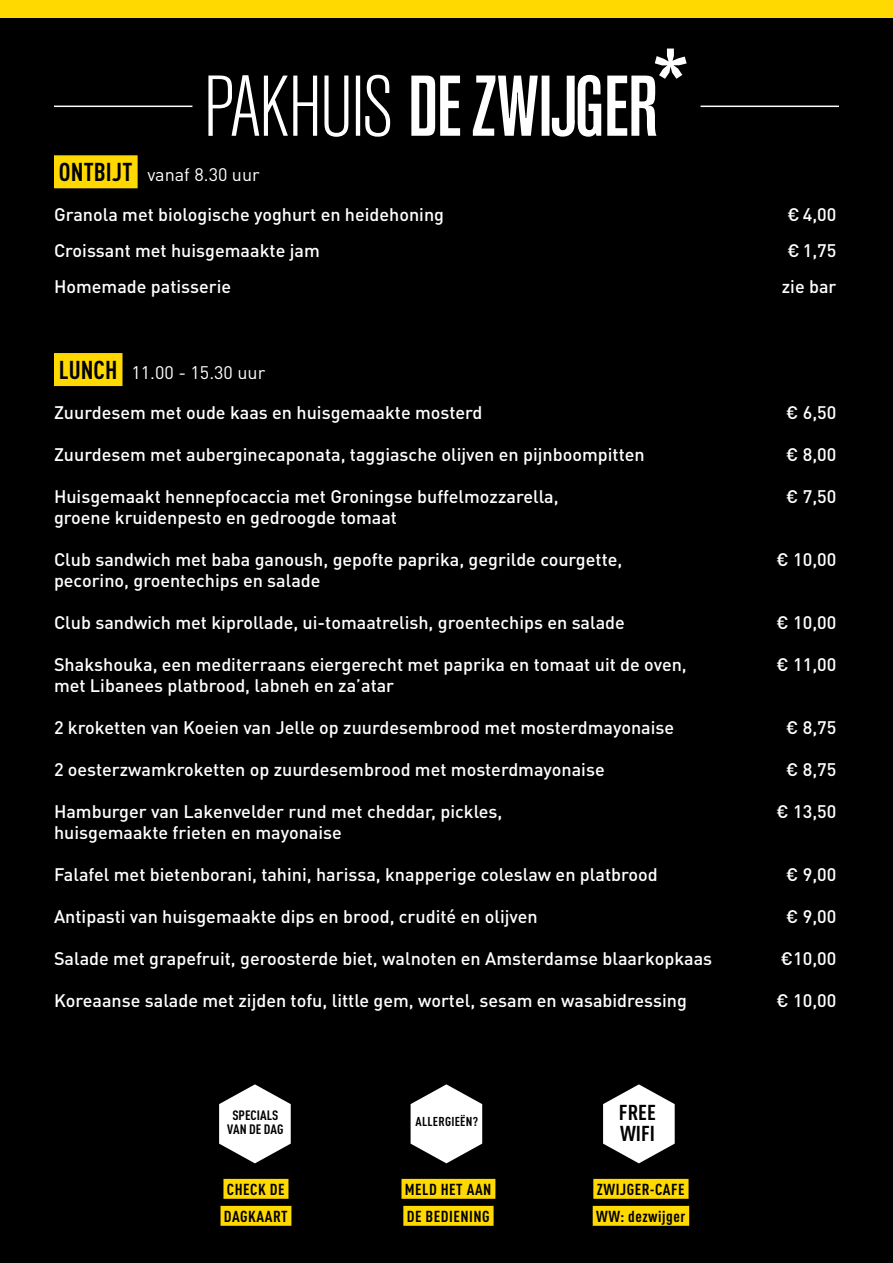
<style>
.page{position:relative;width:893px;height:1263px;background:#000}
.page>*{position:absolute;margin:0;border:0;box-sizing:border-box;transform-origin:0 0}
.t1{font:700 condensed 21.3px/21px "DIN Pro";color:#000;scale:1.05 1}
.t2{font:500 18px "DIN Pro";color:#fff}
.t3{font:18px "DIN Pro";color:#fff}
.t4{font:700 condensed 15.75px/27px "DIN Pro";letter-spacing:.03em;color:#000;scale:1.05 1}
.t5{font:700 condensed 13.5px/14.2px "DIN Pro";color:#000;text-align:center;scale:1.05 1}
.t6{font:700 condensed 12.75px "DIN Pro";letter-spacing:.02em;color:#000;scale:1.05 1}
.s1{font-weight:700;font-stretch:condensed;font-size:25.5px;color:#000}
</style>
<div class="page">
<div style="left:0;top:0;width:893px;height:18px;background:#ffd900"></div>
<div style="left:54px;top:353px;width:68px;height:33px;background:#ffd900"></div>
<div style="left:54px;top:155px;width:84px;height:33px;background:#ffd900"></div>
<svg style="left:208px;top:49px;width:479px;height:88px"></svg>
<hr style="left:54px;top:106px;width:138px;height:1px;background:#fff">
<hr style="left:701px;top:106px;width:138px;height:1px;background:#fff">
<svg style="left:603px;top:1084px;width:72px;height:79px"></svg>
<svg style="left:411px;top:1084px;width:71px;height:79px"></svg>
<svg style="left:219px;top:1084px;width:72px;height:79px"></svg>
<div style="left:593px;top:1179px;width:96px;height:20px;background:#ffd900"></div>
<div style="left:593px;top:1206px;width:96px;height:20px;background:#ffd900"></div>
<div style="left:401px;top:1179px;width:94px;height:20px;background:#ffd900"></div>
<div style="left:403px;top:1206px;width:91px;height:20px;background:#ffd900"></div>
<div style="left:223px;top:1179px;width:65px;height:20px;background:#ffd900"></div>
<div style="left:221px;top:1206px;width:70px;height:20px;background:#ffd900"></div>
<p class="t3" style="left:59px;top:162px;width:202px"><span class="s1">ONTBIJT</span> vanaf 8.30 uur</p>
<p class="t2" style="left:54px;top:203px;width:392px">Granola met biologische yoghurt en heidehoning</p>
<p class="t2" style="left:787px;top:203px;width:50px">€ 4,00</p>
<p class="t2" style="left:54px;top:239px;width:267px">Croissant met huisgemaakte jam</p>
<p class="t2" style="left:787px;top:239px;width:50px">€ 1,75</p>
<p class="t2" style="left:54px;top:275px;width:179px">Homemade patisserie</p>
<p class="t2" style="left:782px;top:275px;width:56px">zie bar</p>
<p class="t3" style="left:59px;top:360px;width:208px"><span class="s1">LUNCH</span> 11.00 - 15.30 uur</p>
<p class="t2" style="left:54px;top:400px;width:430px">Zuurdesem met oude kaas en huisgemaakte mosterd</p>
<p class="t2" style="left:786px;top:400px;width:52px">€ 6,50</p>
<p class="t2" style="left:54px;top:442px;width:592px">Zuurdesem met auberginecaponata, taggiasche olijven en pijnboompitten</p>
<p class="t2" style="left:786px;top:442px;width:52px">€ 8,00</p>
<p class="t2" style="left:54px;top:484px;width:506px">Huisgemaakt hennepfocaccia met Groningse buffelmozzarella,</p>
<p class="t2" style="left:786px;top:484px;width:52px">€ 7,50</p>
<p class="t2" style="left:54px;top:505px;width:345px">groene kruidenpesto en gedroogde tomaat</p>
<p class="t2" style="left:54px;top:547px;width:570px">Club sandwich met baba ganoush, gepofte paprika, gegrilde courgette,</p>
<p class="t2" style="left:777px;top:547px;width:61px">€ 10,00</p>
<p class="t2" style="left:54px;top:568px;width:268px">pecorino, groentechips en salade</p>
<p class="t2" style="left:54px;top:610px;width:572px">Club sandwich met kiprollade, ui-tomaatrelish, groentechips en salade</p>
<p class="t2" style="left:777px;top:610px;width:61px">€ 10,00</p>
<p class="t2" style="left:54px;top:652px;width:634px">Shakshouka, een mediterraans eiergerecht met paprika en tomaat uit de oven,</p>
<p class="t2" style="left:777px;top:652px;width:61px">€ 11,00</p>
<p class="t2" style="left:54px;top:673px;width:342px">met Libanees platbrood, labneh en za’atar</p>
<p class="t2" style="left:54px;top:715px;width:622px">2 kroketten van Koeien van Jelle op zuurdesembrood met mosterdmayonaise</p>
<p class="t2" style="left:786px;top:715px;width:52px">€ 8,75</p>
<p class="t2" style="left:54px;top:757px;width:552px">2 oesterzwamkroketten op zuurdesembrood met mosterdmayonaise</p>
<p class="t2" style="left:786px;top:757px;width:52px">€ 8,75</p>
<p class="t2" style="left:54px;top:799px;width:450px">Hamburger van Lakenvelder rund met cheddar, pickles,</p>
<p class="t2" style="left:777px;top:799px;width:61px">€ 13,50</p>
<p class="t2" style="left:54px;top:820px;width:289px">huisgemaakte frieten en mayonaise</p>
<p class="t2" style="left:54px;top:862px;width:605px">Falafel met bietenborani, tahini, harissa, knapperige coleslaw en platbrood</p>
<p class="t2" style="left:786px;top:862px;width:52px">€ 9,00</p>
<p class="t2" style="left:54px;top:904px;width:485px">Antipasti van huisgemaakte dips en brood, crudité en olijven</p>
<p class="t2" style="left:786px;top:904px;width:52px">€ 9,00</p>
<p class="t2" style="left:54px;top:946px;width:660px">Salade met grapefruit, geroosterde biet, walnoten en Amsterdamse blaarkopkaas</p>
<p class="t2" style="left:781px;top:946px;width:57px">€10,00</p>
<p class="t2" style="left:54px;top:988px;width:634px">Koreaanse salade met zijden tofu, little gem, wortel, sesam en wasabidressing</p>
<p class="t2" style="left:777px;top:988px;width:61px">€ 10,00</p>
<p class="t5" style="left:227px;top:1107px;width:55px">SPECIALS<br>VAN DE DAG</p>
<p class="t4" style="left:224px;top:1174px;width:62px">CHECK DE<br>DAGKAART</p>
<p class="t6" style="left:415px;top:1112px;width:61px">ALLERGIEËN?</p>
<p class="t4" style="left:405px;top:1174px;width:84px">MELD HET AAN<br>DE BEDIENING</p>
<p class="t1" style="left:619px;top:1100px;width:37px">FREE<br>WIFI</p>
<p class="t4" style="left:596px;top:1174px;width:86px">ZWIJGER-CAFE<br>WW: dezwijger</p>
</div>
